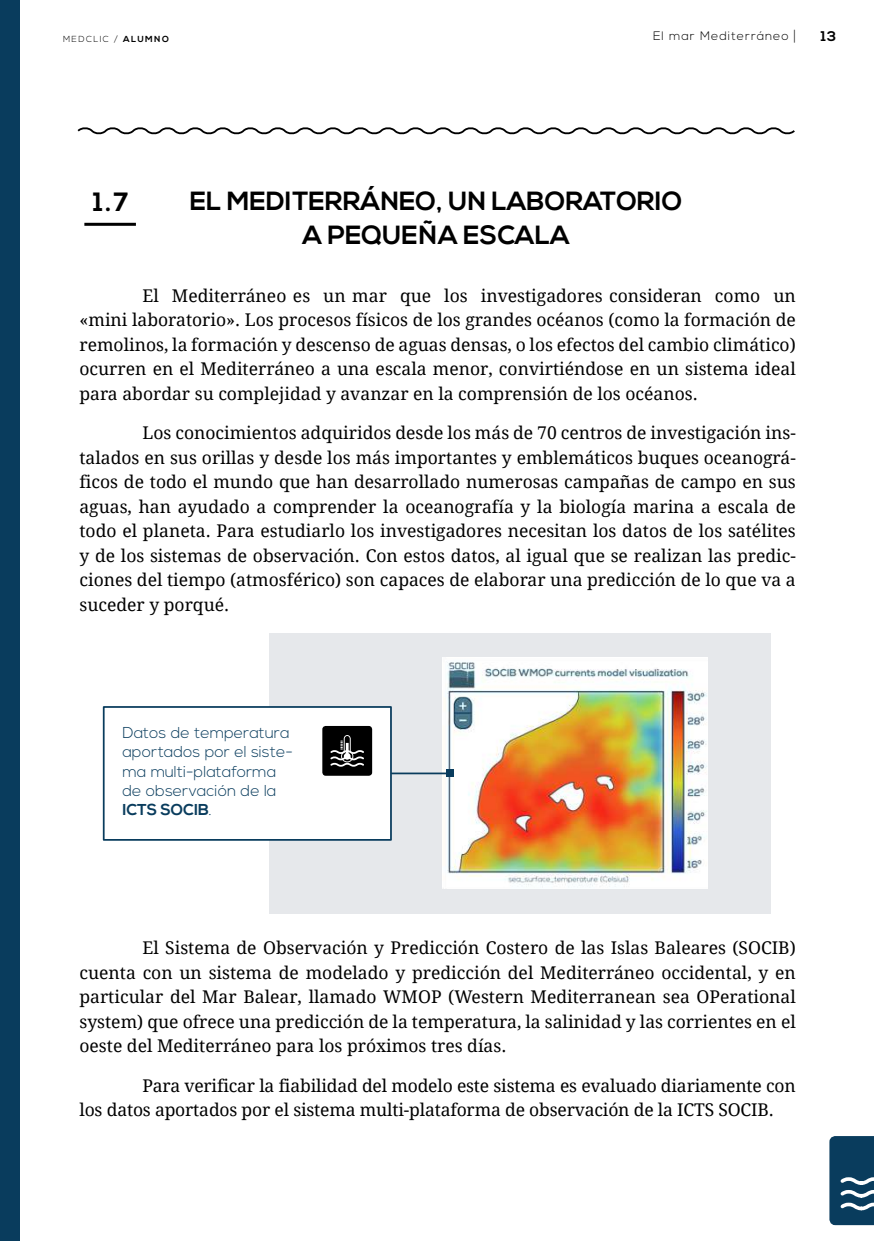
<style>
.page{position:relative;width:874px;height:1241px;background:#fff}
.page>*{position:absolute;margin:0;border:0;box-sizing:border-box;transform-origin:0 0}
.t1{font:700 26.43px "Nexa";color:#000}
.t2{font:700 26.25px/33.2px "Nexa";color:#000;text-align:center}
.t3{font:17.5px/24.5px "Droid Serif";color:#000;text-align:justify}
.t4{font:300 15.75px/19.2px "Nexa";color:#093c5d}
.t5{font:700 14px "Nexa";color:#000}
.t6{font:300 12.25px "Nexa";letter-spacing:.08em;color:#000}
.t7{font:300 8.75px "Nexa";letter-spacing:.16em;color:#000}
.s1{font-weight:700}
.s2{font-family:"Brandon Grotesque";font-weight:700}
</style>
<div class="page">
<div style="left:0;top:0;width:20px;height:1240px;background:#093c5d"></div>
<svg style="left:829px;top:1136px;width:44px;height:88px;background:#24516e"></svg>
<svg style="left:77px;top:127px;width:718px;height:8px"></svg>
<hr style="left:84px;top:223px;width:52px;height:3px;background:#000">
<div style="left:269px;top:633px;width:501px;height:280px;background:#e6e8eb"></div>
<img style="left:442px;top:657px;width:264px;height:231px">
<div style="left:103px;top:706px;width:288px;height:134px;background:#fff;border:2px solid #093c5d"></div>
<div style="left:323px;top:727px;width:48px;height:47px;background:#000;border-radius:2px"></div>
<div style="left:322px;top:725px;width:50px;height:50px;border:2px solid #000;border-radius:2px"></div>
<svg style="left:330px;top:735px;width:34px;height:31px"></svg>
<hr style="left:391px;top:772px;width:59px;height:2px;background:#093c5d">
<div style="left:446px;top:769px;width:7px;height:7px;background:#093c5d"></div>
<p class="t7" style="left:63px;top:34px;width:107px">MEDCLIC / <span class="s1">ALUMNO</span></p>
<p class="t6" style="left:652px;top:28px;width:144px">El mar Mediterráneo <span class="s2">|</span></p>
<p class="t5" style="left:820px;top:28px;width:17px">13</p>
<h1 class="t1" style="left:93px;top:186px;width:37px">1.7</h1>
<h2 class="t2" style="left:190px;top:185px;width:494px">EL MEDITERRÁNEO, UN LABORATORIO<br>A PEQUEÑA ESCALA</h2>
<p class="t3" style="left:79px;top:283px;width:717px;text-indent:63px">El Mediterráneo es un mar que los investigadores consideran como un «mini laboratorio». Los procesos físicos de los grandes océanos (como la formación de remolinos, la formación y descenso de aguas densas, o los efectos del cambio climático) ocurren en el Mediterráneo a una escala menor, convirtiéndose en un sistema ideal para abordar su complejidad y avanzar en la comprensión de los océanos.</p>
<p class="t3" style="left:79px;top:420px;width:717px;text-indent:63px">Los conocimientos adquiridos desde los más de 70 centros de investigación ins&shy;talados en sus orillas y desde los más importantes y emblemáticos buques oceanográ&shy;ficos de todo el mundo que han desarrollado numerosas campañas de campo en sus aguas, han ayudado a comprender la oceanografía y la biología marina a escala de todo el planeta. Para estudiarlo los investigadores necesitan los datos de los satélites y de los sistemas de observación. Con estos datos, al igual que se realizan las predic&shy;ciones del tiempo (atmosférico) son capaces de elaborar una predicción de lo que va a suceder y porqué.</p>
<p class="t4" style="left:122px;top:723px;width:172px">Datos de temperatura aportados por el siste&shy;ma multi-plataforma de observación de la<br><span class="s1">ICTS SOCIB</span>.</p>
<p class="t3" style="left:79px;top:935px;width:717px;text-indent:63px">El Sistema de Observación y Predicción Costero de las Islas Baleares (SOCIB) cuenta con un sistema de modelado y predicción del Mediterráneo occidental, y en particular del Mar Balear, llamado WMOP (Western Mediterranean sea OPerational system) que ofrece una predicción de la temperatura, la salinidad y las corrientes en el oeste del Mediterráneo para los próximos tres días.</p>
<p class="t3" style="left:79px;top:1072px;width:717px;text-indent:63px">Para verificar la fiabilidad del modelo este sistema es evaluado diariamente con los datos aportados por el sistema multi-plataforma de observación de la ICTS SOCIB.</p>
</div>
